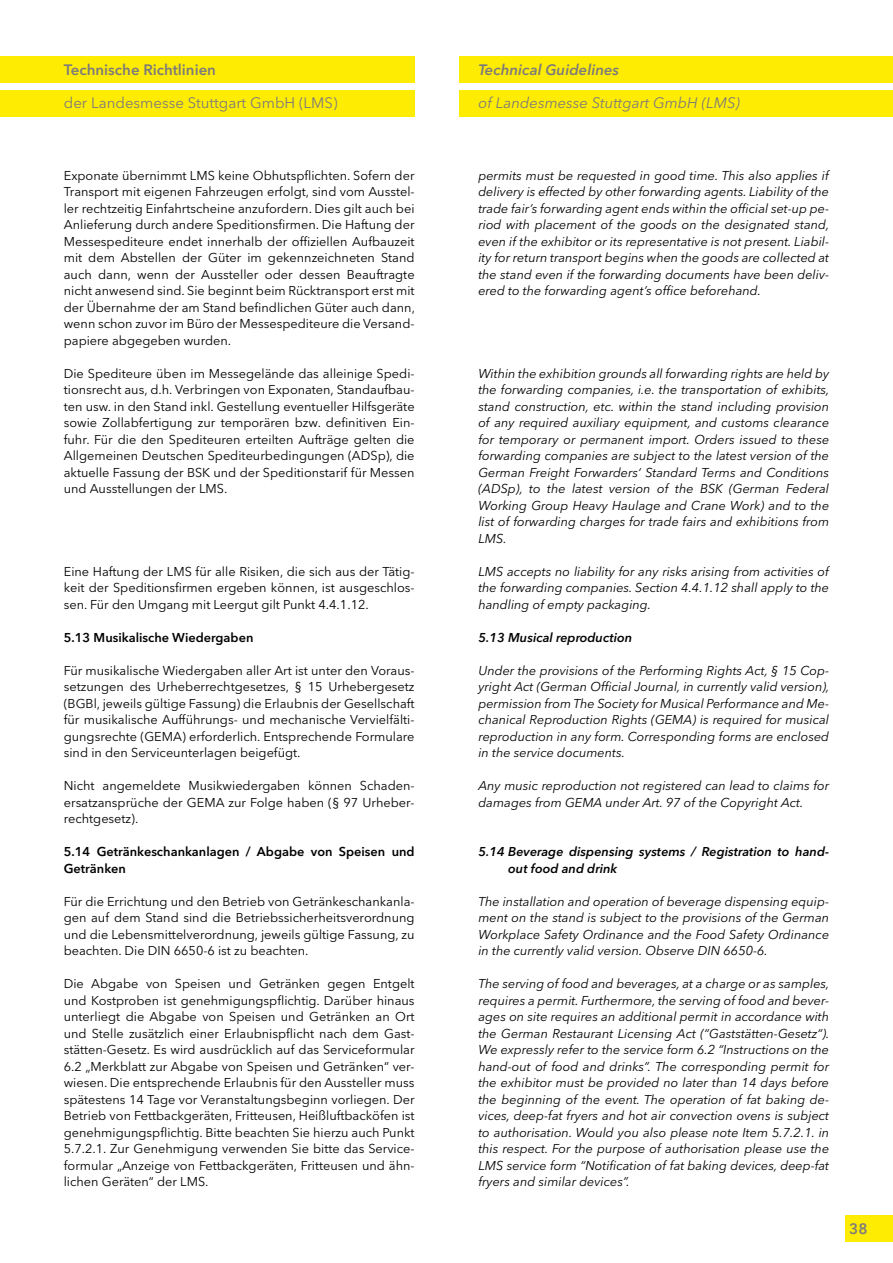
<style>
.page{position:relative;width:893px;height:1263px;background:#fff}
.page>*{position:absolute;margin:0;border:0;box-sizing:border-box;transform-origin:0 0}
.t1{font:15px "Avenir Next LT Pro";color:#7c7b7b}
.t2{font:italic 15px "Avenir Next LT Pro";color:#7c7b7b}
.t3{font:600 15px "Avenir Next LT Pro";color:#7c7b7b}
.t4{font:italic 600 15px "Avenir Next LT Pro";color:#7c7b7b}
.t5{font:12.75px/16.5px "Avenir Next LT Pro";color:#000;text-align:justify}
.t6{font:italic 12.75px/16.5px "Avenir Next LT Pro";color:#000;text-align:justify}
.t7{font:italic 600 12.75px/16.5px "Avenir Next LT Pro";color:#000}
.t8{font:600 12.75px/16.5px "Avenir Next LT Pro";color:#000}
</style>
<div class="page">
<div style="left:0;top:56px;width:415px;height:27px;background:#ffec03"></div>
<div style="left:459px;top:56px;width:434px;height:27px;background:#ffec03"></div>
<div style="left:0;top:90px;width:415px;height:27px;background:#ffec03"></div>
<div style="left:459px;top:90px;width:434px;height:27px;background:#ffec03"></div>
<div style="left:845px;top:1215px;width:48px;height:27px;background:#ffec03"></div>
<p class="t3" style="left:64px;top:61px;width:154px">Technische Richtlinien</p>
<p class="t1" style="left:64px;top:94px;width:275px">der Landesmesse Stuttgart GmbH (LMS)</p>
<p class="t5" style="left:64px;top:167px;width:353px">Exponate übernimmt LMS keine Obhutspflichten. Sofern der Transport mit eigenen Fahrzeugen erfolgt, sind vom Ausstel&shy;ler rechtzeitig Einfahrtscheine anzufordern. Dies gilt auch bei Anlieferung durch andere Speditionsfirmen. Die Haftung der Messespediteure endet innerhalb der offiziellen Aufbauzeit mit dem Abstellen der Güter im gekennzeichneten Stand auch dann, wenn der Aussteller oder dessen Beauftragte nicht anwesend sind. Sie beginnt beim Rücktransport erst mit der Übernahme der am Stand befindlichen Güter auch dann, wenn schon zuvor im Büro der Messespediteure die Versand&shy;papiere abgegeben wurden.</p>
<p class="t5" style="left:64px;top:365px;width:352px">Die Spediteure üben im Messegelände das alleinige Spedi&shy;tionsrecht aus, d.h. Verbringen von Exponaten, Standaufbau&shy;ten usw. in den Stand inkl. Gestellung eventueller Hilfsgeräte sowie Zollabfertigung zur temporären bzw. definitiven Ein&shy;fuhr. Für die den Spediteuren erteilten Aufträge gelten die Allgemeinen Deutschen Spediteurbedingungen (ADSp), die aktuelle Fassung der BSK und der Speditionstarif für Messen und Ausstellungen der LMS.</p>
<p class="t5" style="left:64px;top:563px;width:352px">Eine Haftung der LMS für alle Risiken, die sich aus der Tätig&shy;keit der Speditionsfirmen ergeben können, ist ausgeschlos&shy;sen. Für den Umgang mit Leergut gilt Punkt 4.4.1.12.</p>
<p class="t8" style="left:64px;top:629px;width:191px">5.13 Musikalische Wiedergaben</p>
<p class="t5" style="left:64px;top:662px;width:352px">Für musikalische Wiedergaben aller Art ist unter den Voraus&shy;setzungen des Urheberrechtgesetzes, § 15 Urhebergesetz (BGBl, jeweils gültige Fassung) die Erlaubnis der Gesellschaft für musikalische Aufführungs- und mechanische Vervielfälti&shy;gungsrechte (GEMA) erforderlich. Entsprechende Formulare sind in den Serviceunterlagen beigefügt.</p>
<p class="t5" style="left:64px;top:777px;width:352px">Nicht angemeldete Musikwiedergaben können Schaden&shy;ersatzansprüche der GEMA zur Folge haben (§ 97 Urheber&shy;rechtgesetz).</p>
<p class="t8" style="left:64px;top:843px;width:352px">5.14 Getränkeschankanlagen / Abgabe von Speisen und<br>Getränken</p>
<p class="t5" style="left:64px;top:893px;width:352px">Für die Errichtung und den Betrieb von Getränkeschankanla&shy;gen auf dem Stand sind die Betriebssicherheitsverordnung und die Lebensmittelverordnung, jeweils gültige Fassung, zu beachten. Die DIN 6650-6 ist zu beachten.</p>
<p class="t5" style="left:64px;top:975px;width:352px">Die Abgabe von Speisen und Getränken gegen Entgelt und Kostproben ist genehmigungspflichtig. Darüber hinaus unterliegt die Abgabe von Speisen und Getränken an Ort und Stelle zusätzlich einer Erlaubnispflicht nach dem Gast&shy;stätten-Gesetz. Es wird ausdrücklich auf das Serviceformular 6.2 „Merkblatt zur Abgabe von Speisen und Getränken“ ver&shy;wiesen. Die entsprechende Erlaubnis für den Aussteller muss spätestens 14 Tage vor Veranstaltungsbeginn vorliegen. Der Betrieb von Fettbackgeräten, Fritteusen, Heißluftbacköfen ist genehmigungspflichtig. Bitte beachten Sie hierzu auch Punkt 5.7.2.1. Zur Genehmigung verwenden Sie bitte das Service&shy;formular „Anzeige von Fettbackgeräten, Fritteusen und ähn&shy;lichen Geräten“ der LMS.</p>
<p class="t4" style="left:478px;top:61px;width:142px">Technical Guidelines</p>
<p class="t2" style="left:478px;top:94px;width:263px">of Landesmesse Stuttgart GmbH (LMS)</p>
<p class="t6" style="left:478px;top:167px;width:353px">permits must be requested in good time. This also applies if delivery is effected by other forwarding agents. Liability of the trade fair’s forwarding agent ends within the official set-up pe&shy;riod with placement of the goods on the designated stand, even if the exhibitor or its representative is not present. Liabil&shy;ity for return transport begins when the goods are collected at the stand even if the forwarding documents have been deliv&shy;ered to the forwarding agent’s office beforehand.</p>
<p class="t6" style="left:478px;top:365px;width:353px">Within the exhibition grounds all forwarding rights are held by the forwarding companies, i.e. the transportation of exhibits, stand construction, etc. within the stand including provision of any required auxiliary equipment, and customs clearance for temporary or permanent import. Orders issued to these forwarding companies are subject to the latest version of the German Freight Forwarders‘ Standard Terms and Conditions (ADSp), to the latest version of the BSK (German Federal Working Group Heavy Haulage and Crane Work) and to the list of forwarding charges for trade fairs and exhibitions from LMS.</p>
<p class="t6" style="left:478px;top:563px;width:352px">LMS accepts no liability for any risks arising from activities of the forwarding companies. Section 4.4.1.12 shall apply to the handling of empty packaging.</p>
<p class="t7" style="left:478px;top:629px;width:155px">5.13 Musical reproduction</p>
<p class="t6" style="left:478px;top:662px;width:353px">Under the provisions of the Performing Rights Act, § 15 Cop&shy;yright Act (German Official Journal, in currently valid version), permission from The Society for Musical Performance and Me&shy;chanical Reproduction Rights (GEMA) is required for musical reproduction in any form. Corresponding forms are enclosed in the service documents.</p>
<p class="t6" style="left:478px;top:778px;width:352px">Any music reproduction not registered can lead to claims for damages from GEMA under Art. 97 of the Copyright Act.</p>
<p class="t7" style="left:508px;top:843px;width:322px;text-indent:-30px">5.14 Beverage dispensing systems / Registration to hand&shy;out food and drink</p>
<p class="t6" style="left:478px;top:893px;width:352px">The installation and operation of beverage dispensing equip&shy;ment on the stand is subject to the provisions of the German Workplace Safety Ordinance and the Food Safety Ordinance in the currently valid version. Observe DIN 6650-6.</p>
<p class="t6" style="left:478px;top:975px;width:353px">The serving of food and beverages, at a charge or as samples, requires a permit. Furthermore, the serving of food and bever&shy;ages on site requires an additional permit in accordance with the German Restaurant Licensing Act (“Gaststätten-Gesetz“).<br>We expressly refer to the service form 6.2 “Instructions on the hand-out of food and drinks”. The corresponding permit for the exhibitor must be provided no later than 14 days before the beginning of the event. The operation of fat baking de&shy;vices, deep-fat fryers and hot air convection ovens is subject to authorisation. Would you also please note Item 5.7.2.1. in this respect. For the purpose of authorisation please use the LMS service form “Notification of fat baking devices, deep-fat fryers and similar devices”.</p>
<p class="t3" style="left:849px;top:1219px;width:20px">38</p>
</div>
